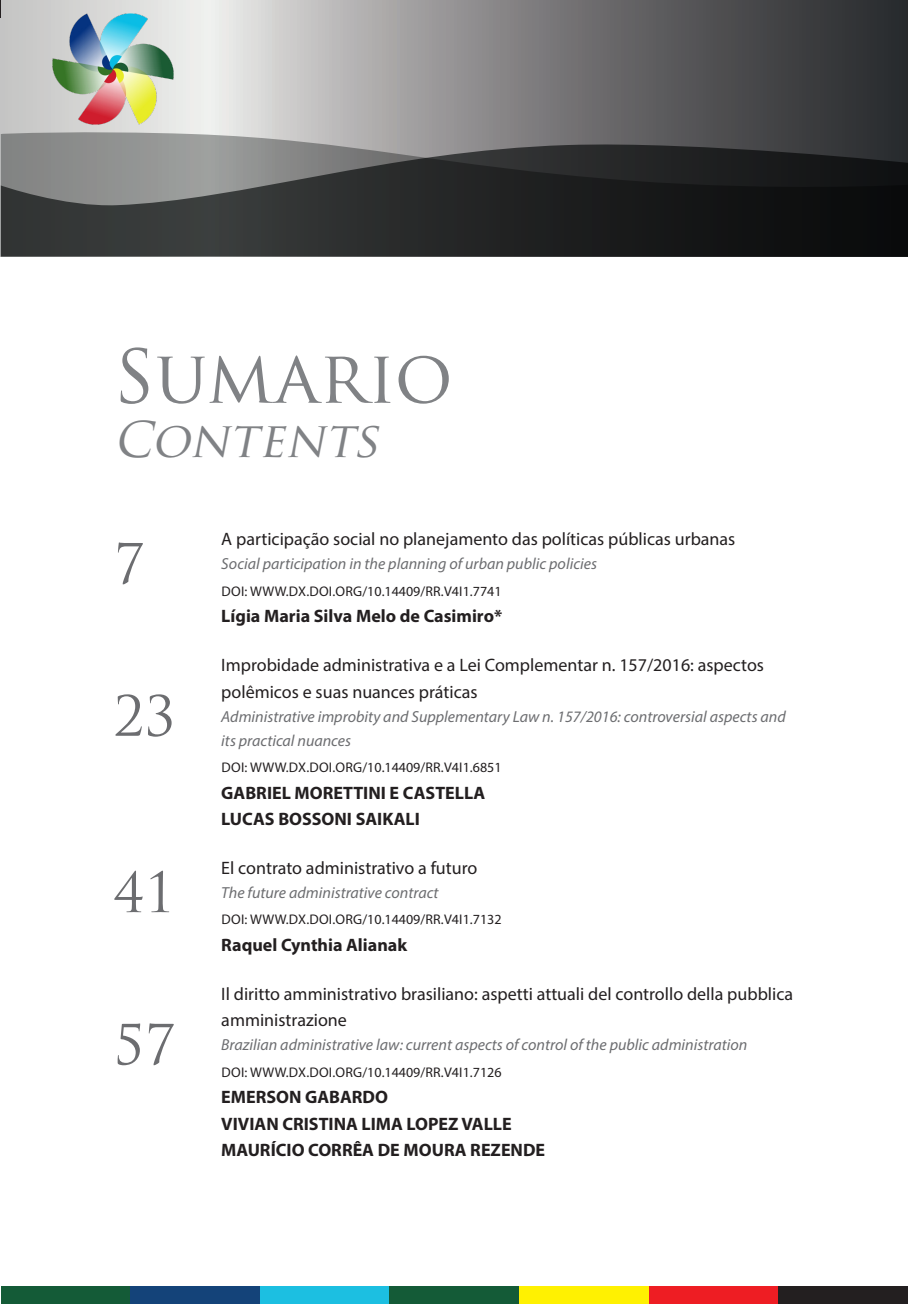
<style>
.page{position:relative;width:908px;height:1304px;background:#fff}
.page>*{position:absolute;margin:0;border:0;box-sizing:border-box;transform-origin:0 0}
.t1{font:72px "Trajan Pro";color:#808285}
.TítuloIngles_TOC{font:54px "Trajan Pro";color:#6c6d70}
.t2{font:italic 48px "Trajan Pro";color:#808285}
.Título_TOC{font:18px/26.4px "Myriad Pro";color:#231f20}
.Autor_TOC{font:700 18px "Myriad Pro";color:#231f20}
.TítuloIngles_TOC-2{font:italic 16px/24px "Myriad Pro";color:#6c6d70}
.Autor_TOC-2{font:14px "Myriad Pro";letter-spacing:.01em;color:#231f20}
</style>
<div class="page">
<div style="left:1px;top:1287px;width:129px;height:17px;background:#145b37"></div>
<div style="left:130px;top:1287px;width:130px;height:17px;background:#144379"></div>
<div style="left:260px;top:1287px;width:129px;height:17px;background:#1cbfe1"></div>
<div style="left:389px;top:1287px;width:130px;height:17px;background:#145b37"></div>
<div style="left:519px;top:1287px;width:129px;height:17px;background:#fff101"></div>
<div style="left:648px;top:1287px;width:130px;height:17px;background:#ee1d23"></div>
<div style="left:778px;top:1287px;width:129px;height:17px;background:#231f20"></div>
<svg style="left:1px;top:0;width:906px;height:132px;background:#89898a"></svg>
<svg style="left:1px;top:132px;width:906px;height:12px;background:#7f7e7f"></svg>
<svg style="left:1px;top:144px;width:906px;height:113px;background:#38393a"></svg>
<img style="left:53px;top:14px;width:121px;height:110px">
<svg style="left:0;top:0;width:1px;height:17px"></svg>
<p class="t1" style="left:113px;top:331px;width:340px">SUMARIO</p>
<p class="t2" style="left:113px;top:410px;width:278px">CONTENTS</p>
<p class="TítuloIngles_TOC" style="left:113px;top:530px;width:32px">7</p>
<p class="TítuloIngles_TOC" style="left:113px;top:682px;width:63px">23</p>
<p class="TítuloIngles_TOC" style="left:113px;top:858px;width:63px">41</p>
<p class="TítuloIngles_TOC" style="left:113px;top:1010px;width:63px">57</p>
<p class="Título_TOC" style="left:221px;top:526px;width:515px">A participação social no planejamento das políticas públicas urbanas</p>
<p class="TítuloIngles_TOC-2" style="left:221px;top:552px;width:377px">Social participation in the planning of urban public policies</p>
<p class="Autor_TOC-2" style="left:221px;top:583px;width:281px">DOI: WWW.DX.DOI.ORG/10.14409/RR.V4I1.7741</p>
<p class="Autor_TOC" style="left:221px;top:604px;width:282px">Lígia Maria Silva Melo de Casimiro*</p>
<p class="Título_TOC" style="left:221px;top:652px;width:544px">Improbidade administrativa e a Lei Complementar n. 157/2016: aspectos polêmicos e suas nuances práticas</p>
<p class="TítuloIngles_TOC-2" style="left:221px;top:704px;width:565px">Administrative improbity and Supplementary Law n. 157/2016: controversial aspects and its practical nuances</p>
<p class="Autor_TOC-2" style="left:221px;top:759px;width:281px">DOI: WWW.DX.DOI.ORG/10.14409/RR.V4I1.6851</p>
<p class="Autor_TOC" style="left:221px;top:781px;width:265px">GABRIEL MORETTINI E CASTELLA</p>
<p class="Autor_TOC" style="left:221px;top:807px;width:200px">LUCAS BOSSONI SAIKALI</p>
<p class="Título_TOC" style="left:221px;top:855px;width:257px">El contrato administrativo a futuro</p>
<p class="TítuloIngles_TOC-2" style="left:221px;top:880px;width:219px">The future administrative contract</p>
<p class="Autor_TOC-2" style="left:221px;top:911px;width:281px">DOI: WWW.DX.DOI.ORG/10.14409/RR.V4I1.7132</p>
<p class="Autor_TOC" style="left:221px;top:933px;width:187px">Raquel Cynthia Alianak</p>
<p class="Título_TOC" style="left:221px;top:980px;width:573px">Il diritto amministrativo brasiliano: aspetti attuali del controllo della pubblica amministrazione</p>
<p class="TítuloIngles_TOC-2" style="left:221px;top:1033px;width:527px">Brazilian administrative law: current aspects of control of the public administration</p>
<p class="Autor_TOC-2" style="left:221px;top:1063px;width:281px">DOI: WWW.DX.DOI.ORG/10.14409/RR.V4I1.7126</p>
<p class="Autor_TOC" style="left:221px;top:1085px;width:168px">EMERSON GABARDO</p>
<p class="Autor_TOC" style="left:221px;top:1112px;width:292px">VIVIAN CRISTINA LIMA LOPEZ VALLE</p>
<p class="Autor_TOC" style="left:221px;top:1138px;width:325px">MAURÍCIO CORRÊA DE MOURA REZENDE</p>
</div>
